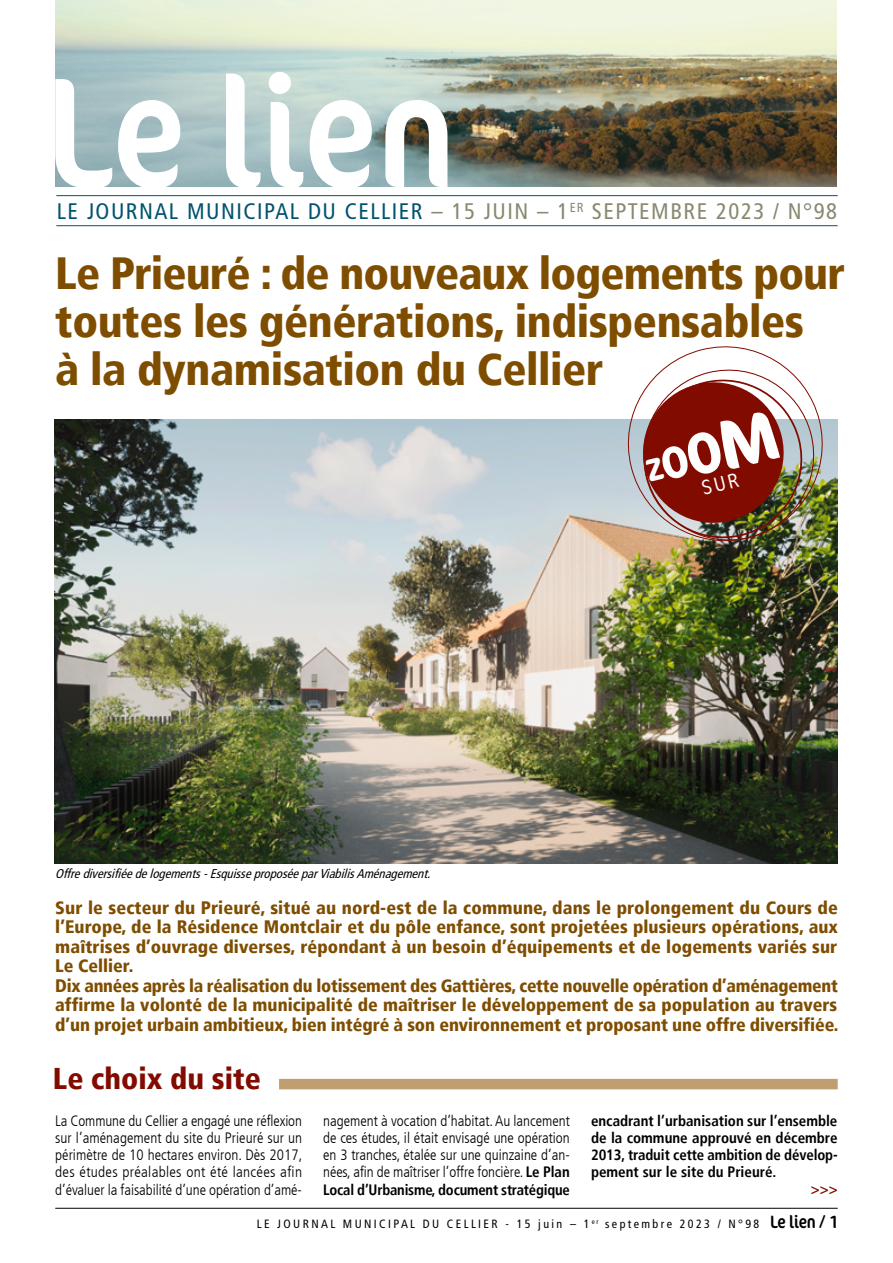
<style>
.page{position:relative;width:893px;height:1263px;background:#fff}
.page>*{position:absolute;margin:0;border:0;box-sizing:border-box;transform-origin:0 0}
.t1{font:900 condensed 45px/48px "Frutiger LT";letter-spacing:-.01em;color:#7e4d00}
.t2{font:900 condensed 30px "Frutiger LT";color:#820b00}
.t3{font:condensed 22.5px "Frutiger LT";letter-spacing:.065em;color:#00536e}
.t4{font:900 condensed 18px/19.5px "Frutiger LT";color:#7e4d00}
.t5{font:300 condensed 15px/17.2px "Frutiger LT";color:#000;text-align:justify}
.t6{font:700 condensed 15px/17.2px "Frutiger LT";letter-spacing:-.005em;color:#000;text-align:justify}
.t7{font:700 condensed 15px "Frutiger LT";color:#820b00}
.t8{font:italic condensed 12.75px "Frutiger LT";color:#000}
.t9{font:condensed 12px "Frutiger LT";letter-spacing:.2em;color:#000}
.s1{color:#898871}
.s2{font-weight:700}
.s3{font-family:"Cocon Pro";font-size:18px}
</style>
<div class="page">
<hr style="left:55px;top:1208px;width:783px;height:1px;background:#000">
<img style="left:55px;top:0;width:782px;height:186px">
<svg style="left:55px;top:72px;width:392px;height:115px"></svg>
<hr style="left:56px;top:195px;width:782px;height:1px;background:#00536e">
<hr style="left:56px;top:225px;width:782px;height:1px;background:#00536e">
<img style="left:54px;top:419px;width:784px;height:444px">
<div style="left:279px;top:1079px;width:559px;height:10px;background:#c19e6f"></div>
<svg style="left:618px;top:346px;width:214px;height:205px"></svg>
<img style="left:635px;top:361px;width:187px;height:188px">
<p class="t3" style="left:57px;top:198px;width:782px">LE JOURNAL MUNICIPAL DU CELLIER <span class="s1">– 15 JUIN – 1</span><sup>ER</sup> <span class="s1">SEPTEMBRE 2023 / N°98</span></p>
<h1 class="t1" style="left:55px;top:249px;width:791px">Le Prieuré : de nouveaux logements pour toutes les générations, indispensables<br>à la dynamisation du Cellier</h1>
<p class="t8" style="left:55px;top:866px;width:380px">Offrediversifiéedelogements-EsquisseproposéeparViabilisAménagement.</p>
<p class="t4" style="left:55px;top:898px;width:785px">Sur le secteur du Prieuré, situé au nord-est de la commune, dans le prolongement du Cours de l’Europe, de la Résidence Montclair et du pôle enfance, sont projetées plusieurs opérations, aux maîtrises d’ouvrage diverses, répondant à un besoin d’équipements et de logements variés sur Le Cellier.<br>Dix années après la réalisation du lotissement des Gattières, cette nouvelle opération d’aménagement affirme la volonté de la municipalité de maîtriser le développement de sa population au travers d’un projet urbain ambitieux, bien intégré à son environnement et proposant une offre diversifiée.</p>
<h2 class="t2" style="left:53px;top:1061px;width:209px">Le choix du site</h2>
<p class="t5" style="left:55px;top:1112px;width:249px">La Commune du Cellier a engagé une réflexion sur l’aménagement du site du Prieuré sur un périmètre de 10 hectares environ. Dès 2017, des études préalables ont été lancées afin d’évaluer la faisabilité d’une opération d’amé-</p>
<p class="t5" style="left:323px;top:1112px;width:248px">nagement à vocation d’habitat. Au lancement de ces études, il était envisagé une opération en 3 tranches, étalée sur une quinzaine d’an&shy;nées, afin de maîtriser l’offre foncière. <span class="s2">Le Plan Local d’Urbanisme, document stratégique</span></p>
<p class="t6" style="left:591px;top:1112px;width:248px">encadrant l’urbanisation sur l’ensemble de la commune approuvé en décembre 2013, traduit cette ambition de dévelop&shy;pement sur le site du Prieuré.</p>
<p class="t7" style="left:811px;top:1180px;width:28px">&gt;&gt;&gt;</p>
<p class="t9" style="left:257px;top:1216px;width:582px">LE JOURNAL MUNICIPAL DU CELLIER - 15 juin – 1 <sup>er</sup> septembre 2023 / N°98 <span class="s3">Le lien / 1</span></p>
</div>
